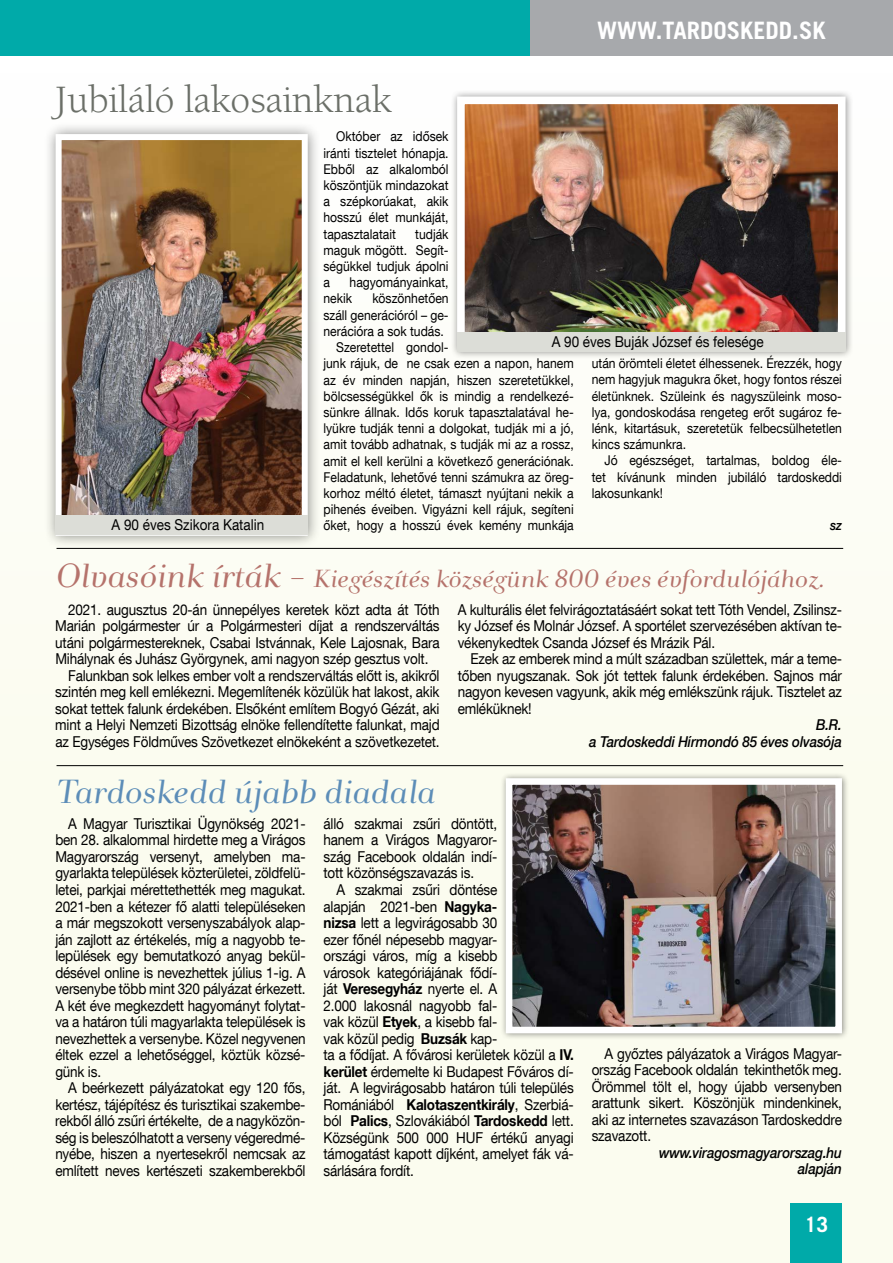
<style>
.page{position:relative;width:893px;height:1263px;background:#fff}
.page>*{position:absolute;margin:0;border:0;box-sizing:border-box;transform-origin:0 0}
.t1{font:40.5px "Berkeley Old Style Itc TOT Boo";letter-spacing:-.01em;color:#6b6f68}
.t2{font:italic 34.5px "Andrade Pro";letter-spacing:-.01em;color:#5c8db8}
.t3{font:italic 25.5px "Andrade Pro";letter-spacing:-.01em;color:#b5726b}
.t4{font:700 24px "Trade Gothic LT Com";color:#fff}
.t5{font:700 21px "Trade Gothic LT Com";color:#fff}
.t6{font:15px/16.5px "Helvetica Neue LT Com";letter-spacing:-.015em;color:#000;text-align:justify;scale:.9 1}
.t7{font:italic 500 15px/16.5px "Helvetica Neue LT Com";letter-spacing:-.015em;color:#000;text-align:right;scale:.9 1}
.t8{font:13.5px/16.2px "Helvetica Neue LT Com";color:#000;text-align:justify;scale:.9 1}
.t9{font:italic 500 13.5px "Helvetica Neue LT Com";color:#000;scale:.9 1}
.s1{font-size:34.5px}
.s2{font-weight:700}
</style>
<div class="page">
<div style="left:502px;top:0;width:391px;height:55px;background:#a7a9ac"></div>
<div style="left:0;top:0;width:530px;height:55px;background:#00aaa9"></div>
<div style="left:0;top:55px;width:893px;height:1208px;background:linear-gradient(to right,#fcfcf2,#fcfcf3)"></div>
<div style="left:791px;top:1203px;width:51px;height:60px;background:#00aaa9"></div>
<hr style="left:57px;top:548px;width:786px;height:1px;background:#000">
<hr style="left:57px;top:765px;width:786px;height:1px;background:#000">
<div style="left:450px;top:89px;width:404px;height:271px;background:#000;opacity:.45"></div>
<img style="left:466px;top:106px;width:371px;height:226px">
<div style="left:457px;top:97px;width:389px;height:255px;border:8px solid #fff"></div>
<div style="left:500px;top:772px;width:349px;height:268px;background:#000;opacity:.45"></div>
<img style="left:514px;top:786px;width:320px;height:239px">
<div style="left:506px;top:778px;width:336px;height:255px;border:7px solid #fff"></div>
<div style="left:44px;top:122px;width:278px;height:427px;background:#000;opacity:.45"></div>
<img style="left:63px;top:141px;width:238px;height:374px">
<div style="left:56px;top:134px;width:252px;height:402px;border:6px solid #fff"></div>
<div style="left:55px;top:515px;width:253px;height:20px;background:#dcddd7"></div>
<div style="left:457px;top:332px;width:389px;height:20px;background:#dcddd7"></div>
<h1 class="t1" style="left:55px;top:78px;width:338px">Jubiláló lakosainknak</h1>
<h3 class="t4" style="left:597px;top:16px;width:230px">WWW.TARDOSKEDD.SK</h3>
<p class="t6" style="left:112px;top:516px;width:171px">A 90 éves Szikora Katalin</p>
<p class="t8" style="left:323px;top:128px;width:141px;text-indent:13px">Október az idősek iránti tisztelet hónapja.<br>Ebből az alkalomból köszöntjük mindazokat a szépkorúakat, akik hosszú élet munkáját, tapasztalatait</p>
<p class="t8" style="left:323px;top:225px;width:141px;text-indent:92px">tudják maguk mögött. Segít&shy;ségükkel tudjuk ápolni a</p>
<p class="t8" style="left:323px;top:274px;width:141px;text-indent:26px">hagyományainkat, nekik</p>
<p class="t8" style="left:372px;top:290px;width:86px">köszönhetően</p>
<p class="t8" style="left:323px;top:306px;width:141px">száll generációról – ge-</p>
<p class="t8" style="left:323px;top:323px;width:135px">nerációra a sok tudás.</p>
<p class="t8" style="left:336px;top:339px;width:126px">Szeretettel gondol-</p>
<p class="t8" style="left:323px;top:355px;width:280px">junk rájuk, de ne csak ezen a napon, hanem</p>
<p class="t8" style="left:323px;top:371px;width:280px">az év minden napján, hiszen szeretetükkel,</p>
<p class="t8" style="left:323px;top:387px;width:280px">bölcsességükkel ők is mindig a rendelkezé-</p>
<p class="t8" style="left:323px;top:404px;width:280px">sünkre állnak. Idős koruk tapasztalatával he-</p>
<p class="t8" style="left:323px;top:420px;width:279px">lyükre tudják tenni a dolgokat, tudják mi a jó,</p>
<p class="t8" style="left:323px;top:436px;width:280px">amit tovább adhatnak, s tudják mi az a rossz,</p>
<p class="t8" style="left:323px;top:452px;width:280px">amit el kell kerülni a következő generációnak.</p>
<p class="t8" style="left:324px;top:468px;width:279px">Feladatunk, lehetővé tenni számukra az öreg-</p>
<p class="t8" style="left:323px;top:485px;width:280px">korhoz méltó életet, támaszt nyújtani nekik a</p>
<p class="t8" style="left:323px;top:501px;width:280px">pihenés éveiben. Vigyázni kell rájuk, segíteni</p>
<p class="t8" style="left:323px;top:517px;width:280px">őket, hogy a hosszú évek kemény munkája</p>
<p class="t6" style="left:552px;top:333px;width:237px">A 90 éves Buják József és felesége</p>
<p class="t8" style="left:592px;top:355px;width:280px">után örömteli életet élhessenek. Érezzék, hogy nem hagyjuk magukra őket, hogy fontos részei életünknek. Szüleink és nagyszüleink moso&shy;lya, gondoskodása rengeteg erőt sugároz fe&shy;lénk, kitartásuk, szeretetük felbecsülhetetlen kincs számunkra.</p>
<p class="t8" style="left:592px;top:452px;width:280px;text-indent:13px">Jó egészséget, tartalmas, boldog éle&shy;tet kívánunk minden jubiláló tardoskeddi lakosunkank!</p>
<p class="t9" style="left:830px;top:517px;width:15px">sz</p>
<h3 class="t3" style="left:55px;top:562px;width:771px"><span class="s1">Olvasóink írták -</span> Kiegészítés községünk 800 éves évfordulójához.</h3>
<p class="t6" style="left:68px;top:601px;width:414px">2021. augusztus 20-án ünnepélyes keretek közt adta át Tóth</p>
<p class="t6" style="left:55px;top:617px;width:429px">Marián polgármester úr a Polgármesteri díjat a rendszerváltás</p>
<p class="t6" style="left:55px;top:634px;width:429px">utáni polgármestereknek, Csabai Istvánnak, Kele Lajosnak, Bara</p>
<p class="t6" style="left:55px;top:650px;width:416px">Mihálynak és Juhász Györgynek, ami nagyon szép gesztus volt.</p>
<p class="t6" style="left:68px;top:667px;width:414px">Falunkban sok lelkes ember volt a rendszerváltás előtt is, akikről</p>
<p class="t6" style="left:55px;top:683px;width:429px">szintén meg kell emlékezni. Megemlítenék közülük hat lakost, akik</p>
<p class="t6" style="left:55px;top:700px;width:429px">sokat tettek falunk érdekében. Elsőként említem Bogyó Gézát, aki</p>
<p class="t6" style="left:55px;top:716px;width:429px">mint a Helyi Nemzeti Bizottság elnöke fellendítette falunkat, majd</p>
<p class="t6" style="left:55px;top:733px;width:429px">az Egységes Földműves Szövetkezet elnökeként a szövetkezetet.</p>
<h2 class="t2" style="left:55px;top:768px;width:381px">Tardoskedd újabb diadala</h2>
<p class="t6" style="left:458px;top:601px;width:429px">A kulturális élet felvirágoztatásáért sokat tett Tóth Vendel, Zsilinsz&shy;ky József és Molnár József. A sportélet szervezésében aktívan te&shy;vékenykedtek Csanda József és Mrázik Pál.</p>
<p class="t6" style="left:458px;top:650px;width:429px;text-indent:13px">Ezek az emberek mind a múlt században születtek, már a teme&shy;tőben nyugszanak. Sok jót tettek falunk érdekében. Sajnos már nagyon kevesen vagyunk, akik még emlékszünk rájuk. Tisztelet az emléküknek!</p>
<p class="t7" style="left:589px;top:716px;width:282px">B.R.<br>a Tardoskeddi Hírmondó 85 éves olvasója</p>
<p class="t6" style="left:55px;top:815px;width:280px;text-indent:13px">A Magyar Turisztikai Ügynökség 2021- ben 28. alkalommal hirdette meg a Virágos Magyarország versenyt, amelyben ma&shy;gyarlakta települések közterületei, zöldfelü&shy;letei, parkjai mérettethették meg magukat.<br>2021-ben a kétezer fő alatti településeken a már megszokott versenyszabályok alap&shy;ján zajlott az értékelés, míg a nagyobb te&shy;lepülések egy bemutatkozó anyag bekül&shy;désével online is nevezhettek július 1-ig. A versenybe több mint 320 pályázat érkezett.<br>A két éve megkezdett hagyományt folytat&shy;va a határon túli magyarlakta települések is nevezhettek a versenybe. Közel negyvenen éltek ezzel a lehetőséggel, köztük közsé&shy;günk is.</p>
<p class="t6" style="left:55px;top:1079px;width:280px;text-indent:13px">A beérkezett pályázatokat egy 120 fős, kertész, tájépítész és turisztikai szakembe&shy;rekből álló zsűri értékelte, de a nagyközön&shy;ség is beleszólhatott a verseny végeredmé&shy;nyébe, hiszen a nyertesekről nemcsak az említett neves kertészeti szakemberekből</p>
<p class="t6" style="left:324px;top:815px;width:195px">álló szakmai zsűri döntött, hanem a Virágos Magyaror&shy;szág Facebook oldalán indí&shy;tott közönségszavazás is.</p>
<p class="t6" style="left:323px;top:881px;width:280px;text-align:left;text-indent:13px">A szakmai zsűri döntése<br>alapján 2021-ben <span class="s2">Nagyka-<br>nizsa</span> lett a legvirágosabb 30<br>ezer főnél népesebb magyar-<br>országi város, míg a kisebb<br>városok kategóriájának fődí-<br>ját <span class="s2">Veresegyház</span> nyerte el. A<br>2.000 lakosnál nagyobb fal-<br>vak közül <span class="s2">Etyek</span>, a kisebb fal-<br>vak közül pedig <span class="s2">Buzsák</span> kap-<br>ta a fődíjat. A fővárosi kerületek közül a <span class="s2">IV. kerület</span> érdemelte ki Budapest Főváros dí&shy;ját. A legvirágosabb határon túli település Romániából <span class="s2">Kalotaszentkirály</span>, Szerbiá&shy;ból <span class="s2">Palics</span>, Szlovákiából <span class="s2">Tardoskedd</span> lett.<br>Községünk 500 000 HUF értékű anyagi támogatást kapott díjként, amelyet fák vá&shy;sárlására fordít.</p>
<p class="t6" style="left:592px;top:1045px;width:280px;text-indent:13px">A győztes pályázatok a Virágos Magyar&shy;ország Facebook oldalán tekinthetők meg.<br>Örömmel tölt el, hogy újabb versenyben arattunk sikert. Köszönjük mindenkinek, aki az internetes szavazáson Tardoskeddre szavazott.</p>
<p class="t7" style="left:659px;top:1144px;width:205px">www.viragosmagyarorszag.hu alapján</p>
<h3 class="t5" style="left:805px;top:1212px;width:25px">13</h3>
</div>
